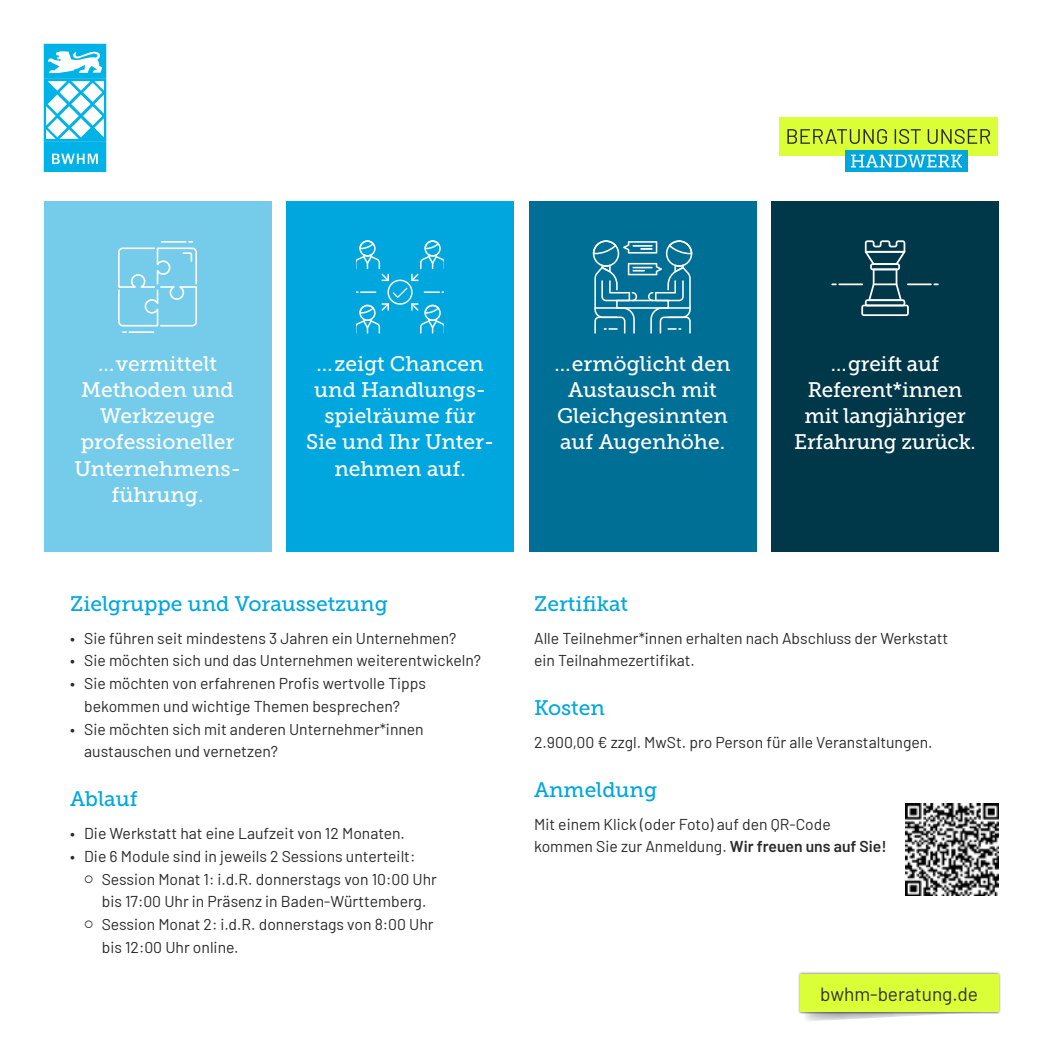
<style>
.page{position:relative;width:1042px;height:1042px;background:#fff}
.page>*{position:absolute;margin:0;border:0;box-sizing:border-box;transform-origin:0 0}
.t1{font:21px/26.2px "Museo Slab 500";color:#fff;text-align:center}
.t2{font:21px "Museo Slab 500";color:#00a7df}
.t3{font:19.07px "Barlow";color:#333}
.t4{font:15.75px/22.8px "Barlow";color:#2a2a2a}
.s1{font-weight:600}
</style>
<div class="page">
<div style="left:44px;top:201px;width:227px;height:350px;background:#75ccea"></div>
<svg style="left:118px;top:241px;width:79px;height:92px"></svg>
<div style="left:286px;top:201px;width:228px;height:350px;background:#00a7df"></div>
<svg style="left:357px;top:240px;width:86px;height:94px"></svg>
<div style="left:529px;top:201px;width:227px;height:350px;background:#006f95"></div>
<svg style="left:593px;top:240px;width:99px;height:94px"></svg>
<div style="left:771px;top:201px;width:228px;height:350px;background:#00384a"></div>
<hr style="left:838px;top:283px;width:25px;height:2px;background:#fff">
<hr style="left:907px;top:283px;width:24px;height:2px;background:#fff">
<svg style="left:933px;top:283px;width:6px;height:2px"></svg>
<svg style="left:861px;top:240px;width:48px;height:76px"></svg>
<hr style="left:873px;top:283px;width:24px;height:2px;background:#fff">
<svg style="left:44px;top:44px;width:62px;height:128px"></svg>
<div style="left:779px;top:117px;width:219px;height:39px;background:#dbff36"></div>
<div style="left:845px;top:150px;width:123px;height:22px;background:#00a7df"></div>
<svg style="left:787px;top:129px;width:100px;height:15px"></svg>
<svg style="left:894px;top:129px;width:27px;height:15px"></svg>
<svg style="left:927px;top:129px;width:63px;height:15px"></svg>
<svg style="left:851px;top:155px;width:111px;height:12px"></svg>
<svg style="left:805px;top:1014px;width:137px;height:7px"></svg>
<div style="left:797px;top:971px;width:204px;height:43px;background:#000;opacity:.6"></div>
<div style="left:800px;top:974px;width:198px;height:37px;background:#dbff36"></div>
<img style="left:906px;top:803px;width:92px;height:92px">
<p class="t1" style="left:74px;top:350px;width:168px">…vermittelt<br>Methoden und<br>Werkzeuge professioneller<br>Unternehmens&shy;führung.</p>
<p class="t1" style="left:306px;top:350px;width:189px">…zeigt Chancen und Handlungs&shy;spielräume für<br>Sie und Ihr Unter&shy;nehmen auf.</p>
<p class="t1" style="left:554px;top:350px;width:178px">…ermöglicht den<br>Austausch mit<br>Gleichgesinnten auf Augenhöhe.</p>
<p class="t1" style="left:794px;top:350px;width:183px">…greift auf<br>Referent*innen mit langjähriger<br>Erfahrung zurück.</p>
<p class="t2" style="left:70px;top:592px;width:319px">Zielgruppe und Voraussetzung</p>
<p class="t4" style="left:70px;top:625px;width:388px">• Sie führen seit mindestens 3 Jahren ein Unternehmen?</p>
<p class="t4" style="left:70px;top:648px;width:412px">• Sie möchten sich und das Unternehmen weiterentwickeln?</p>
<p class="t4" style="left:84px;top:671px;width:343px;text-indent:-14px">• Sie möchten von erfahrenen Profis wertvolle Tipps bekommen und wichtige Themen besprechen?</p>
<p class="t4" style="left:84px;top:716px;width:341px;text-indent:-14px">• Sie möchten sich mit anderen Unternehmer*innen austauschen und vernetzen?</p>
<p class="t2" style="left:70px;top:787px;width:69px">Ablauf</p>
<p class="t4" style="left:70px;top:821px;width:336px">• Die Werkstatt hat eine Laufzeit von 12 Monaten.</p>
<p class="t4" style="left:70px;top:843px;width:347px">• Die 6 Module sind in jeweils 2 Sessions unterteilt:</p>
<p class="t4" style="left:84px;top:866px;width:354px;text-align:center">○ Session Monat 1: i.d.R. donnerstags von 10:00 Uhr bis 17:00 Uhr in Präsenz in Baden-Württemberg.</p>
<p class="t4" style="left:102px;top:912px;width:333px;text-indent:-17px">○ Session Monat 2: i.d.R. donnerstags von 8:00 Uhr bis 12:00 Uhr online.</p>
<p class="t2" style="left:534px;top:592px;width:96px">Zertifikat</p>
<p class="t4" style="left:534px;top:625px;width:416px">Alle Teilnehmer*innen erhalten nach Abschluss der Werkstatt ein Teilnahmezertifikat.</p>
<p class="t2" style="left:534px;top:696px;width:72px">Kosten</p>
<p class="t4" style="left:534px;top:730px;width:400px">2.900,00 € zzgl. MwSt. pro Person für alle Veranstaltungen.</p>
<p class="t2" style="left:534px;top:778px;width:125px">Anmeldung</p>
<p class="t4" style="left:534px;top:811px;width:354px">Mit einem Klick (oder Foto) auf den QR-Code kommen Sie zur Anmeldung. <span class="s1">Wir freuen uns auf Sie!</span></p>
<p class="t3" style="left:820px;top:980px;width:159px">bwhm-beratung.de</p>
</div>
